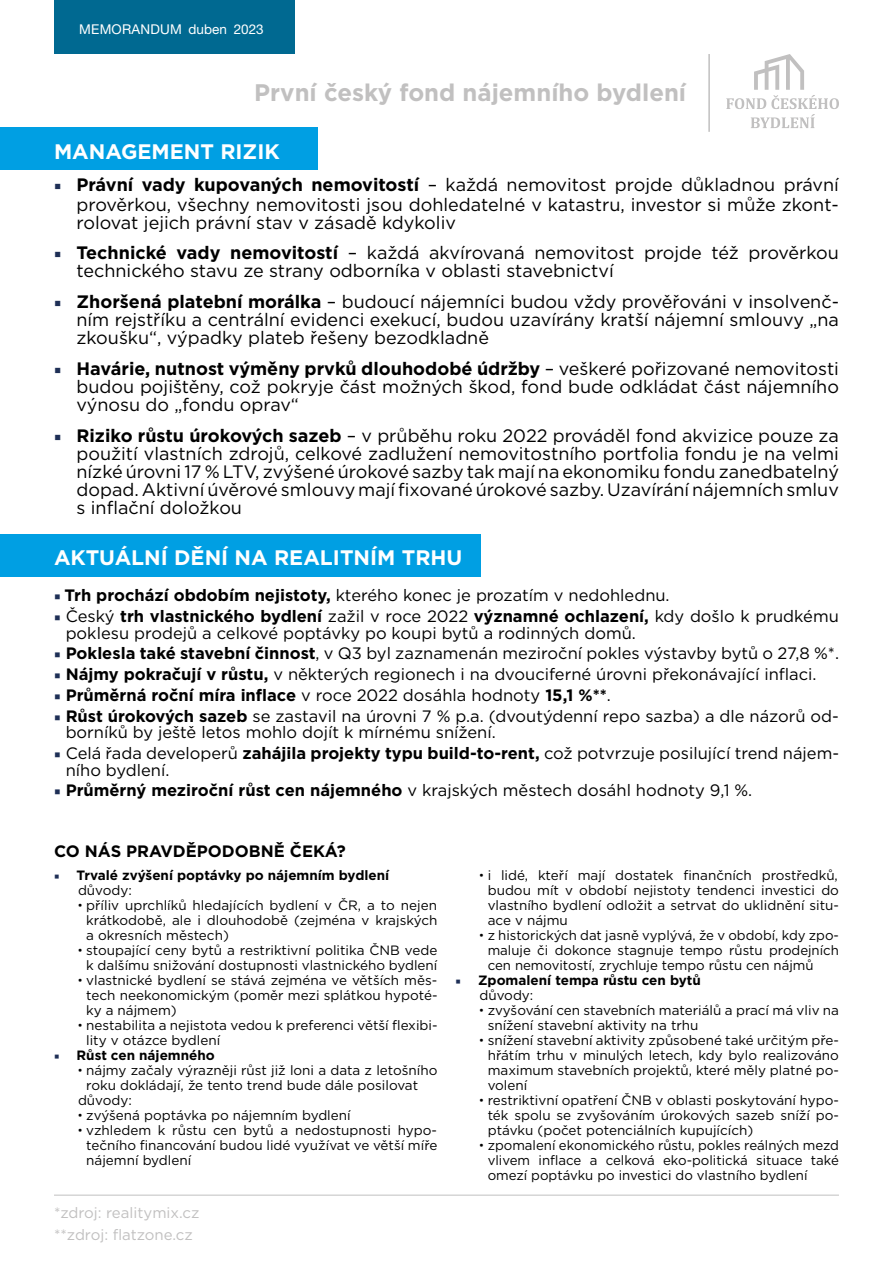
<style>
.page{position:relative;width:893px;height:1263px;background:#fff}
.page>*{position:absolute;margin:0;border:0;box-sizing:border-box;transform-origin:0 0}
.t1{font:700 24px "Gotham";color:#c1c0c0}
.t2{font:700 21px "Gotham";color:#fff}
.t3{font:18px/18px "Gotham";color:#000;text-align:justify}
.t4{font:16.5px/16.5px "Gotham";color:#000}
.t5{font:700 16.5px "Gotham";color:#000}
.t6{font:15px/22.2px "Gotham";color:#c1c0c0}
.t7{font:13.5px/15px "Gotham";color:#000;text-align:justify}
.t8{font:700 13.5px/15px "Gotham";color:#000}
.t9{font:13.5px "Helvetica Neue CE";letter-spacing:.015em;color:#fff}
.s1{font-family:"Minion Pro";color:#1e2f56}
.s2{font-weight:700}
.s3{font-family:"Minion Pro";font-weight:400;color:#1e2f56}
.s4{font-weight:400}
.s5{font-family:"Sansation"}
</style>
<div class="page">
<div style="left:54px;top:0;width:241px;height:54px;background:#006991"></div>
<svg style="left:726px;top:54px;width:113px;height:74px"></svg>
<hr style="left:708px;top:54px;width:2px;height:78px;background:#c1c0c0">
<div style="left:0;top:128px;width:317px;height:42px;background:#009fe3"></div>
<div style="left:0;top:534px;width:480px;height:43px;background:#009fe3"></div>
<hr style="left:54px;top:1195px;width:785px;height:1px;background:#c1c0c0">
<p class="t9" style="left:79px;top:21px;width:186px">MEMORANDUM DUBEN 2023</p>
<h1 class="t1" style="left:254px;top:76px;width:433px">První český fond nájemního bydlení</h1>
<h2 class="t2" style="left:54px;top:137px;width:36px">Mana</h2>
<h2 class="t2" style="left:121px;top:137px;width:111px">gement rizi</h2>
<h2 class="t2" style="left:265px;top:137px;width:17px">k</h2>
<h3 class="t3" style="left:76px;top:175px;width:764px;line-height:18.8px;text-indent:-22px"><span class="s1">■</span> <span class="s2">Právní vady kupovaných nemovitostí</span> – každá nemovitost projde důkladnou právní prověrkou, všechny nemovitosti jsou dohledatelné v katastru, investor si může zkont&shy;rolovat jejich právní stav v zásadě kdykoliv</h3>
<h3 class="t3" style="left:76px;top:244px;width:764px;text-indent:-22px"><span class="s1">■</span> <span class="s2">Technické vady nemovitostí</span> – každá akvírovaná nemovitost projde též prověrkou technického stavu ze strany odborníka v oblasti stavebnictví</h3>
<h3 class="t3" style="left:76px;top:292px;width:764px;text-indent:-22px"><span class="s1">■</span> <span class="s2">Zhoršená platební morálka</span> – budoucí nájemníci budou vždy prověřováni v insolvenč&shy;ním rejstříku a centrální evidenci exekucí, budou uzavírány kratší nájemní smlouvy „na zkoušku“, výpadky plateb řešeny bezodkladně</h3>
<h3 class="t3" style="left:76px;top:359px;width:764px;text-indent:-22px"><span class="s1">■</span> <span class="s2">Havárie, nutnost výměny prvků dlouhodobé údržby</span> – veškeré pořizované nemovitosti budou pojištěny, což pokryje část možných škod, fond bude odkládat část nájemního výnosu do „fondu oprav“</h3>
<p class="t3" style="left:76px;top:426px;width:764px;text-indent:-22px"><span class="s1">■</span> <span class="s2">Riziko růstu úrokových sazeb</span> – v průběhu roku 2022 prováděl fond akvizice pouze za použití vlastních zdrojů, celkové zadlužení nemovitostního portfolia fondu je na velmi nízké úrovni 17 % LTV, zvýšené úrokové sazby tak mají na ekonomiku fondu zanedbatelný dopad. Aktivní úvěrové smlouvy mají fixované úrokové sazby. Uzavírání nájemních smluv s inflační doložkou</p>
<h2 class="t2" style="left:54px;top:544px;width:364px">Aktuální dění na realitn ím trhu</h2>
<p class="t4" style="left:54px;top:587px;width:617px"><span class="s1">■</span> <span class="s2">Trh prochází obdobím nejistoty,</span> kterého konec je prozatím v nedohlednu.</p>
<p class="t4" style="left:66px;top:608px;width:775px;text-indent:-12px"><span class="s1">■</span> Český <span class="s2">trh vlastnického bydlení</span> zažil v roce 2022 <span class="s2">významné ochlazení,</span> kdy došlo k prudkému poklesu prodejů a celkové poptávky po koupi bytů a rodinných domů.</p>
<p class="t4" style="left:54px;top:645px;width:787px"><span class="s1">■</span> <span class="s2">Poklesla také stavební činnost</span>, v Q3 byl zaznamenán meziroční pokles výstavby bytů o 27,8 %*.</p>
<p class="t4" style="left:54px;top:666px;width:764px"><span class="s1">■</span> <span class="s2">Nájmy pokračují v růstu,</span> v některých regionech i na dvouciferné úrovni překonávající inflaci.</p>
<p class="t5" style="left:54px;top:684px;width:558px"><span class="s3">■</span> Průměrná roční míra inflace <span class="s4">v roce 2022 dosáhla hodnoty</span> 15,1 %**<span class="s4">.</span></p>
<p class="t4" style="left:66px;top:707px;width:775px;text-indent:-12px"><span class="s1">■</span> <span class="s2">Růst úrokových sazeb</span> se zastavil na úrovni 7 % p.a. (dvoutýdenní repo sazba) a dle názorů od&shy;borníků by ještě letos mohlo dojít k mírnému snížení.</p>
<p class="t4" style="left:66px;top:744px;width:775px;text-indent:-12px"><span class="s1">■</span> Celá řada developerů <span class="s2">zahájila projekty typu build-to-rent,</span> což potvrzuje posilující trend nájem&shy;ního bydlení.</p>
<p class="t4" style="left:54px;top:782px;width:700px"><span class="s1">■</span> <span class="s2">Průměrný meziroční růst cen nájemného</span> v krajských městech dosáhl hodnoty 9,1 %.</p>
<p class="t5" style="left:54px;top:840px;width:261px">CO NÁS PRAVDĚPODOBNĚ ČEKÁ</p>
<p class="t5" style="left:337px;top:840px;width:10px">?</p>
<p class="t8" style="left:78px;top:867px;width:313px;text-indent:-24px"><span class="s3">■</span> Trvalé zvýšení poptávky po nájemním bydlení <span class="s4">důvody:</span></p>
<p class="t7" style="left:86px;top:897px;width:353px;text-indent:-8px"><span class="s5">•</span> příliv uprchlíků hledajících bydlení v ČR, a to nejen krátkodobě, ale i dlouhodobě (zejména v krajských a okresních městech)</p>
<p class="t7" style="left:78px;top:942px;width:303px"><span class="s5">•</span> stoupající ceny bytů a restriktivní politika ČNB</p>
<p class="t7" style="left:86px;top:942px;width:353px;text-align:right">vede<br>k dalšímu snižování dostupnosti vlastnického bydlení</p>
<p class="t7" style="left:86px;top:972px;width:353px;text-indent:-8px"><span class="s5">•</span> vlastnické bydlení se stává zejména ve větších měs&shy;tech neekonomickým (poměr mezi splátkou hypoté&shy;ky a nájmem)</p>
<p class="t7" style="left:86px;top:1017px;width:353px;text-indent:-8px"><span class="s5">•</span> nestabilita a nejistota vedou k preferenci větší flexibi&shy;lity v otázce bydlení</p>
<p class="t8" style="left:54px;top:1047px;width:162px"><span class="s3">■</span> Růst cen nájemného</p>
<p class="t7" style="left:78px;top:1062px;width:361px"><span class="s5">•</span> nájmy začaly výrazněji růst již loni a data z letošního</p>
<p class="t7" style="left:86px;top:1077px;width:333px">roku dokládají, že tento trend bude dále posilovat</p>
<p class="t7" style="left:78px;top:1092px;width:55px">důvody:</p>
<p class="t7" style="left:78px;top:1107px;width:274px"><span class="s5">•</span> zvýšená poptávka po nájemním bydlení</p>
<p class="t7" style="left:86px;top:1122px;width:353px;text-indent:-8px"><span class="s5">•</span> vzhledem k růstu cen bytů a nedostupnosti hypo&shy;tečního financování budou lidé využívat ve větší míře nájemní bydlení</p>
<p class="t6" style="left:54px;top:1201px;width:147px">*zdroj: realitymix.cz **zdroj: flatzone.cz</p>
<p class="t7" style="left:488px;top:867px;width:353px;text-indent:-8px"><span class="s5">•</span> i lidé, kteří mají dostatek finančních prostředků, budou mít v období nejistoty tendenci investici do vlastního bydlení odložit a setrvat do uklidnění situ&shy;ace v nájmu</p>
<p class="t7" style="left:488px;top:927px;width:353px;text-indent:-8px"><span class="s5">•</span> z historických dat jasně vyplývá, že v období, kdy zpo&shy;maluje či dokonce stagnuje tempo růstu prodejních cen nemovitostí, zrychluje tempo růstu cen nájmů</p>
<p class="t8" style="left:479px;top:972px;width:223px;text-indent:-24px"><span class="s3">■</span> Zpomalení tempa růstu cen bytů <span class="s4">důvody:</span></p>
<p class="t7" style="left:488px;top:1002px;width:353px;text-indent:-8px"><span class="s5">•</span> zvyšování cen stavebních materiálů a prací má vliv na snížení stavební aktivity na trhu</p>
<p class="t7" style="left:488px;top:1032px;width:353px;text-indent:-8px"><span class="s5">•</span> snížení stavební aktivity způsobené také určitým pře&shy;hřátím trhu v minulých letech, kdy bylo realizováno maximum stavebních projektů, které měly platné po&shy;volení</p>
<p class="t7" style="left:479px;top:1092px;width:153px"><span class="s5">•</span> restriktivní opatření ČNB</p>
<p class="t7" style="left:488px;top:1092px;width:353px;text-indent:168px">v oblasti poskytování hypo&shy;ték spolu se zvyšováním úrokových sazeb sníží po&shy;ptávku (počet potenciálních kupujících)</p>
<p class="t7" style="left:488px;top:1137px;width:353px;text-indent:-8px"><span class="s5">•</span> zpomalení ekonomického růstu, pokles reálných mezd vlivem inflace a celková eko-politická situace také omezí poptávku po investici do vlastního bydlení</p>
</div>
